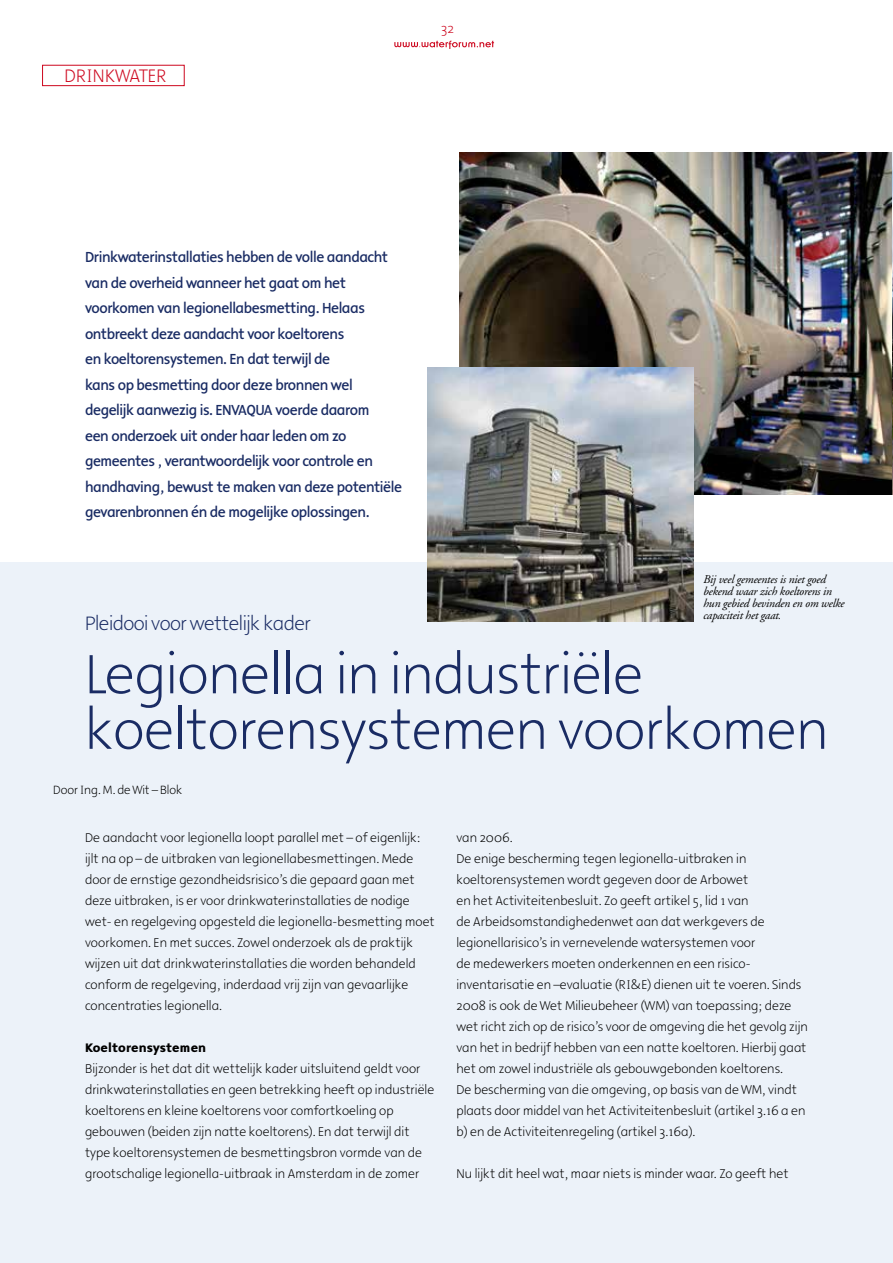
<style>
.page{position:relative;width:893px;height:1263px;background:#fff}
.page>*{position:absolute;margin:0;border:0;box-sizing:border-box;transform-origin:0 0}
.t1{font:300 55.5px/55.5px "Malcom";color:#1a2c64}
.t2{font:300 19.5px "Malcom";letter-spacing:-.02em;color:#1a2c64}
.t3{font:300 18.15px "Malcom";color:#cd071e}
.t4{font:15px/25.5px "Malcom";letter-spacing:-.03em;color:#1a2c64}
.t5{font:300 13.5px "Malcom";color:#cd071e}
.t6{font:300 12.75px/21px "Malcom";letter-spacing:.01em;color:#000}
.t7{font:700 12.75px "Malcom";letter-spacing:.01em;color:#000}
.t8{font:300 12px "Malcom";color:#000}
.t9{font:italic 11.85px/12px "Adobe Garamond";letter-spacing:-.02em;color:#000}
</style>
<div class="page">
<div style="left:0;top:563px;width:893px;height:700px;background:#ecf2f9"></div>
<svg style="left:394px;top:41px;width:100px;height:8px"></svg>
<div style="left:43px;top:65px;width:141px;height:21px;border:1px solid #cd071e"></div>
<img style="left:459px;top:152px;width:434px;height:342px">
<img style="left:428px;top:368px;width:265px;height:253px">
<h3 class="t3" style="left:65px;top:64px;width:103px">Drinkwater</h3>
<p class="t5" style="left:441px;top:20px;width:14px">32</p>
<p class="t4" style="left:85px;top:244px;width:319px">Drinkwaterinstallaties hebben de volle aandacht van de overheid wanneer het gaat om het voorkomen van legionellabesmetting. Helaas ontbreekt deze aandacht voor koeltorens<br>en koeltorensystemen. En dat terwijl de<br>kans op besmetting door deze bronnen wel degelijk aanwezig is. ENVAQUA voerde daarom<br>een onderzoek uit onder haar leden om zo gemeentes , verantwoordelijk voor controle en handhaving, bewust te maken van deze potentiële gevarenbronnen én de mogelijke oplossingen.</p>
<p class="t9" style="left:703px;top:574px;width:143px">Bij veel gemeentes is niet goed bekend waar zich koeltorens in hun gebied bevinden en om welke capaciteit het gaat.</p>
<h2 class="t2" style="left:85px;top:610px;width:227px">Pleidooi voor wettelijk kader</h2>
<h1 class="t1" style="left:85px;top:646px;width:744px">Legionella in industriële koeltorensystemen voorkomen</h1>
<p class="t8" style="left:53px;top:782px;width:131px">Door Ing. M. de Wit – Blok</p>
<p class="t6" style="left:85px;top:827px;width:351px">De aandacht voor legionella loopt parallel met – of eigenlijk: ijlt na op – de uitbraken van legionellabesmettingen. Mede door de ernstige gezondheidsrisico’s die gepaard gaan met deze uitbraken, is er voor drinkwaterinstallaties de nodige wet- en regelgeving opgesteld die legionella-besmetting moet voorkomen. En met succes. Zowel onderzoek als de praktijk wijzen uit dat drinkwaterinstallaties die worden behandeld conform de regelgeving, inderdaad vrij zijn van gevaarlijke concentraties legionella.</p>
<p class="t7" style="left:85px;top:1038px;width:123px">Koeltorensystemen</p>
<p class="t6" style="left:85px;top:1058px;width:351px">Bijzonder is het dat dit wettelijk kader uitsluitend geldt voor drinkwaterinstallaties en geen betrekking heeft op industriële koeltorens en kleine koeltorens voor comfortkoeling op gebouwen (beiden zijn natte koeltorens). En dat terwijl dit type koeltorensystemen de besmettingsbron vormde van de grootschalige legionella-uitbraak in Amsterdam in de zomer</p>
<p class="t6" style="left:456px;top:827px;width:353px">van 2006.<br>De enige bescherming tegen legionella-uitbraken in koeltorensystemen wordt gegeven door de Arbowet<br>en het Activiteitenbesluit. Zo geeft artikel 5, lid 1 van<br>de Arbeidsomstandighedenwet aan dat werkgevers de legionellarisico’s in vernevelende watersystemen voor<br>de medewerkers moeten onderkennen en een risico&shy;inventarisatie en –evaluatie (RI&amp;E) dienen uit te voeren. Sinds 2008 is ook de Wet Milieubeheer (WM) van toepassing; deze wet richt zich op de risico’s voor de omgeving die het gevolg zijn van het in bedrijf hebben van een natte koeltoren. Hierbij gaat het om zowel industriële als gebouwgebonden koeltorens.<br>De bescherming van die omgeving, op basis van de WM, vindt plaats door middel van het Activiteitenbesluit (artikel 3.16 a en b) en de Activiteitenregeling (artikel 3.16a).</p>
<p class="t6" style="left:456px;top:1163px;width:334px">N u lijkt dit heel wat, maar niets is minder waar. Zo geeft het</p>
</div>
